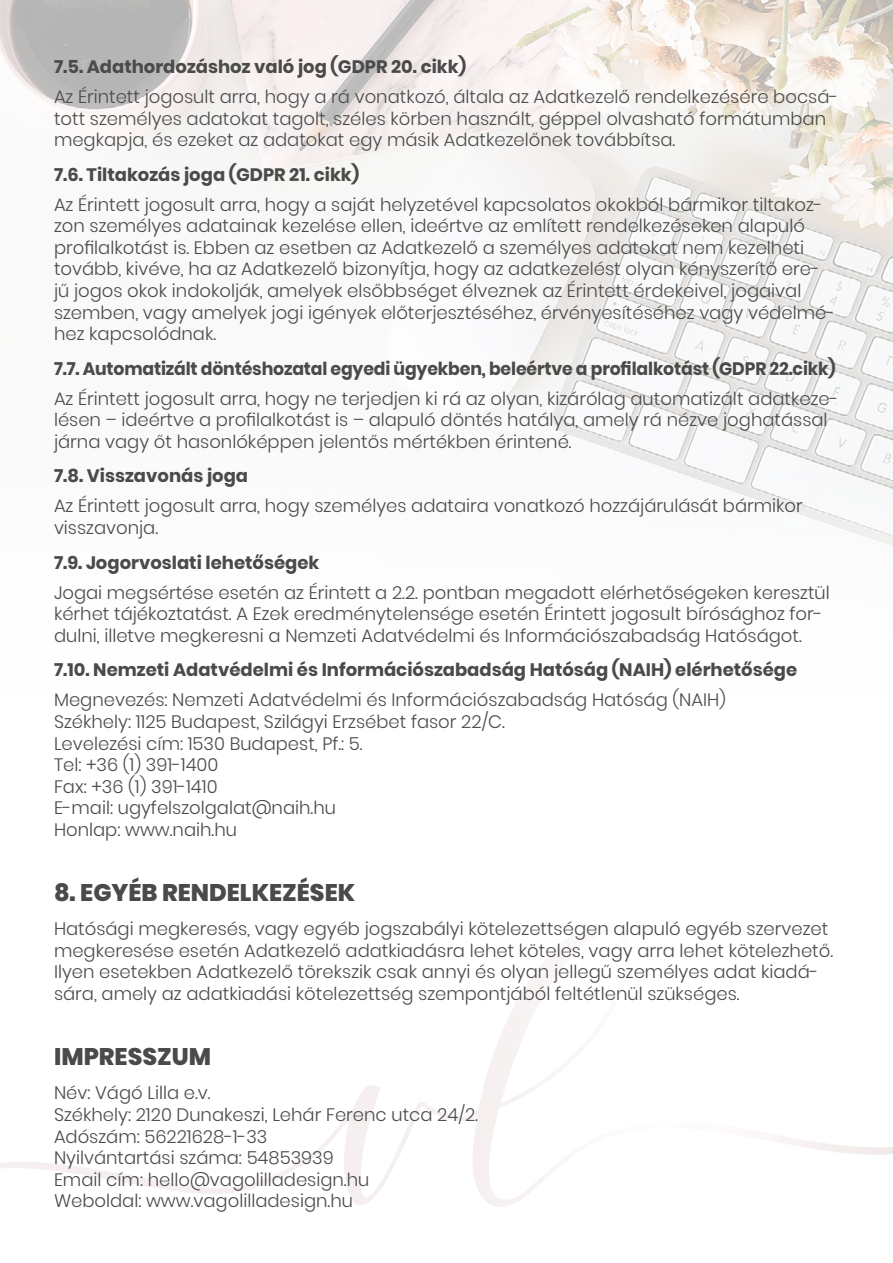
<style>
.page{position:relative;width:893px;height:1263px;background:#fff}
.page>*{position:absolute;margin:0;border:0;box-sizing:border-box;transform-origin:0 0}
.t1{font:800 24px "Poppins";color:#4a4a49}
.t2{font:300 18px/21.6px "Poppins";color:#4a4a49}
.t3{font:700 18px "Poppins";color:#4a4a49}
</style>
<div class="page">
<img style="left:0;top:0;width:893px;height:546px">
<svg style="left:0;top:1085px;width:472px;height:120px"></svg>
<svg style="left:472px;top:960px;width:421px;height:247px"></svg>
<p class="t3" style="left:54px;top:56px;width:414px">7.5. Adathordozáshoz való jog (GDPR 20. cikk)</p>
<p class="t2" style="left:54px;top:86px;width:786px">Az Érintett jogosult arra, hogy a rá vonatkozó, általa az Adatkezelő rendelkezésére bocsá&shy;tott személyes adatokat tagolt, széles körben használt, géppel olvasható formátumban megkapja, és ezeket az adatokat egy másik Adatkezelőnek továbbítsa.</p>
<p class="t3" style="left:54px;top:164px;width:307px">7.6. Tiltakozás joga (GDPR 21. cikk)</p>
<p class="t2" style="left:54px;top:194px;width:783px">Az Érintett jogosult arra, hogy a saját helyzetével kapcsolatos okokból bármikor tiltakoz&shy;zon személyes adatainak kezelése ellen, ideértve az említett rendelkezéseken alapuló profilalkotást is. Ebben az esetben az Adatkezelő a személyes adatokat nem kezelheti tovább, kivéve, ha az Adatkezelő bizonyítja, hogy az adatkezelést olyan kényszerítő ere&shy;jű jogos okok indokolják, amelyek elsőbbséget élveznek az Érintett érdekeivel, jogaival szemben, vagy amelyek jogi igények előterjesztéséhez, érvényesítéséhez vagy védelmé&shy;hez kapcsolódnak.</p>
<p class="t3" style="left:54px;top:358px;width:783px">7.7. Automatizált döntéshozatal egyedi ügyekben, beleértve a profilalkotást (GDPR 22.cikk)</p>
<p class="t2" style="left:54px;top:388px;width:786px">Az Érintett jogosult arra, hogy ne terjedjen ki rá az olyan, kizárólag automatizált adatkeze&shy;lésen – ideértve a profilalkotást is – alapuló döntés hatálya, amely rá nézve joghatással járna vagy őt hasonlóképpen jelentős mértékben érintené.</p>
<p class="t3" style="left:54px;top:466px;width:196px">7.8. Visszavonás joga</p>
<p class="t2" style="left:54px;top:495px;width:750px">Az Érintett jogosult arra, hogy személyes adataira vonatkozó hozzájárulását bármikor visszavonja.</p>
<p class="t3" style="left:54px;top:552px;width:267px">7.9. Jogorvoslati lehetőségek</p>
<p class="t2" style="left:54px;top:582px;width:777px">Jogai megsértése esetén az Érintett a 2.2. pontban megadott elérhetőségeken keresztül kérhet tájékoztatást. A Ezek eredménytelensége esetén Érintett jogosult bírósághoz for&shy;dulni, illetve megkeresni a Nemzeti Adatvédelmi és Információszabadság Hatóságot.</p>
<p class="t3" style="left:54px;top:659px;width:745px">7.10. Nemzeti Adatvédelmi és Információszabadság Hatóság (NAIH) elérhetősége</p>
<p class="t2" style="left:54px;top:689px;width:673px">Megnevezés: Nemzeti Adatvédelmi és Információszabadság Hatóság (NAIH)<br>Székhely: 1125 Budapest, Szilágyi Erzsébet fasor 22/C.<br>Levelezési cím: 1530 Budapest, Pf.: 5.<br>Tel: +36 (1) 391-1400<br>Fax: +36 (1) 391-1410<br>E-mail: ugyfelszolgalat@naih.hu<br>Honlap: www.naih.hu</p>
<h1 class="t1" style="left:54px;top:878px;width:303px">8. EGYÉB RENDELKEZÉSEK</h1>
<p class="t2" style="left:54px;top:918px;width:781px">Hatósági megkeresés, vagy egyéb jogszabályi kötelezettségen alapuló egyéb szervezet megkeresése esetén Adatkezelő adatkiadásra lehet köteles, vagy arra lehet kötelezhető.<br>Ilyen esetekben Adatkezelő törekszik csak annyi és olyan jellegű személyes adat kiadá&shy;sára, amely az adatkiadási kötelezettség szempontjából feltétlenül szükséges.</p>
<h1 class="t1" style="left:54px;top:1042px;width:159px">IMPRESSZUM</h1>
<p class="t2" style="left:54px;top:1082px;width:426px">Név: Vágó Lilla e.v.<br>Székhely: 2120 Dunakeszi, Lehár Ferenc utca 24/2.<br>Adószám: 56221628-1-33<br>Nyilvántartási száma: 54853939<br>Email cím: hello@vagolilladesign.hu<br>Weboldal: www.vagolilladesign.hu</p>
</div>
